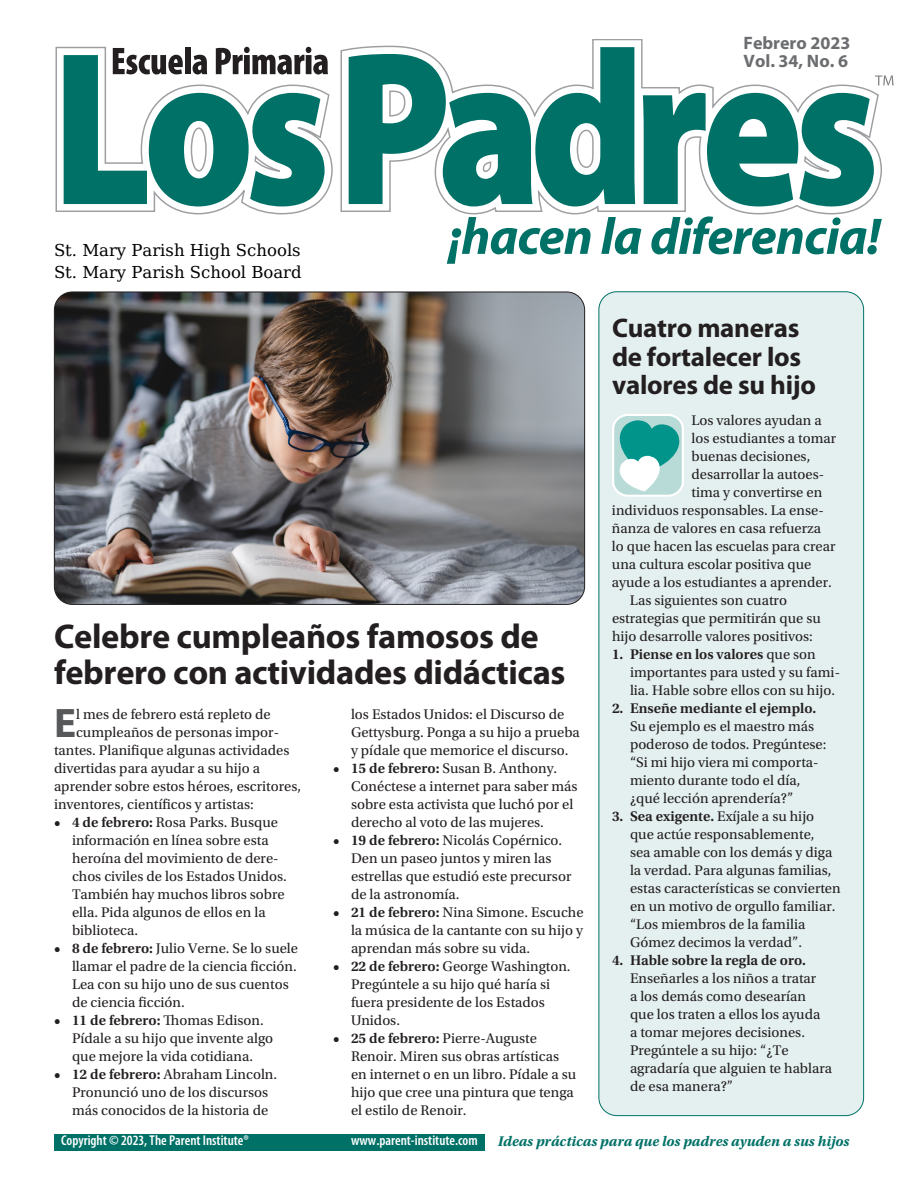
<style>
.page{position:relative;width:918px;height:1188px;background:#fff}
.page>*{position:absolute;margin:0;border:0;box-sizing:border-box;transform-origin:0 0}
.t1{font:700 41.4px "Myriad Pro";color:#57585a}
.t2{font:700 34.5px/36px "Myriad Pro";letter-spacing:-.01em;color:#231f20}
.t3{font:700 27px/28.5px "Myriad Pro";letter-spacing:-.01em;color:#231f20}
.t4{font:700 18px/18px "Myriad Pro";color:#6c6d70}
.t5{font:16.5px/22.5px "DejaVu Math Te X Gyre";color:#000}
.t6{font:14.7px/18px "Utopia Std";color:#231f20}
.t7{font:600 14.7px "Utopia Std";color:#231f20}
.t8{font:italic 700 14.7px "Utopia Std";color:#007167}
.t9{font:600 condensed 14.25px "Myriad Pro";color:#fff}
.s1{font-weight:600}
</style>
<div class="page">
<svg style="left:447px;top:217px;width:144px;height:47px"></svg>
<svg style="left:601px;top:217px;width:40px;height:37px"></svg>
<svg style="left:651px;top:216px;width:231px;height:38px"></svg>
<svg style="left:56px;top:39px;width:827px;height:176px"></svg>
<svg style="left:349px;top:47px;width:286px;height:159px"></svg>
<svg style="left:643px;top:93px;width:231px;height:113px"></svg>
<svg style="left:64px;top:47px;width:264px;height:159px"></svg>
<svg style="left:875px;top:76px;width:18px;height:9px"></svg>
<div style="left:599px;top:292px;width:265px;height:824px;background:#e4f0ef;border-radius:18px"></div>
<div style="left:54px;top:1134px;width:430px;height:16px;background:#007167"></div>
<svg style="left:612px;top:414px;width:72px;height:83px;background:#91cec9"></svg>
<img style="left:54px;top:292px;width:531px;height:312px">
<p class="t4" style="left:744px;top:33px;width:108px">Febrero 2023<br>Vol. 34, No. 6</p>
<p class="t5" style="left:54px;top:240px;width:249px">St. Mary Parish High Schools<br>St. Mary Parish School Board</p>
<h2 class="t2" style="left:54px;top:618px;width:513px">Celebre cumpleaños famosos de febrero con actividades didácticas</h2>
<h1 class="t1" style="left:54px;top:696px;width:24px">E</h1>
<p class="t6" style="left:76px;top:705px;width:196px">l mes de febrero está repleto de</p>
<p class="t6" style="left:76px;top:723px;width:205px">cumpleaños de personas impor-</p>
<p class="t6" style="left:54px;top:741px;width:237px">tantes. Planifique algunas actividades</p>
<p class="t6" style="left:54px;top:759px;width:208px">divertidas para ayudar a su hijo a</p>
<p class="t6" style="left:54px;top:777px;width:249px">aprender sobre estos héroes, escritores,</p>
<p class="t6" style="left:54px;top:795px;width:201px">inventores, científicos y artistas:</p>
<p class="t6" style="left:72px;top:813px;width:216px;text-indent:-18px"><span class="s1">• 4 de febrero:</span> Rosa Parks. Busque información en línea sobre esta heroína del movimiento de dere&shy;chos civiles de los Estados Unidos.<br>También hay muchos libros sobre ella. Pida algunos de ellos en la biblioteca.</p>
<p class="t6" style="left:72px;top:939px;width:228px;text-indent:-18px"><span class="s1">• 8 de febrero:</span> Julio Verne. Se lo suele llamar el padre de la ciencia ficción.<br>Lea con su hijo uno de sus cuentos de ciencia ficción.</p>
<p class="t6" style="left:72px;top:1011px;width:203px;text-indent:-18px"><span class="s1">• 11 de febrero:</span> Thomas Edison.<br>Pídale a su hijo que invente algo que mejore la vida cotidiana.</p>
<p class="t6" style="left:72px;top:1065px;width:207px;text-indent:-18px"><span class="s1">• 12 de febrero:</span> Abraham Lincoln.<br>Pronunció uno de los discursos más conocidos de la historia de</p>
<p class="t6" style="left:351px;top:705px;width:230px">los Estados Unidos: el Discurso de<br>Gettysburg. Ponga a su hijo a prueba y pídale que memorice el discurso.</p>
<p class="t6" style="left:351px;top:759px;width:228px;text-indent:-18px"><span class="s1">• 15 de febrero:</span> Susan B. Anthony.<br>Conéctese a internet para saber más sobre esta activista que luchó por el derecho al voto de las mujeres.</p>
<p class="t6" style="left:351px;top:831px;width:222px;text-indent:-18px"><span class="s1">• 19 de febrero:</span> Nicolás Copérnico.<br>Den un paseo juntos y miren las estrellas que estudió este precursor de la astronomía.</p>
<p class="t6" style="left:351px;top:903px;width:234px;text-align:justify;text-indent:-18px"><span class="s1">• 21 de febrero:</span> Nina Simone. Escuche la música de la cantante con su hijo y aprendan más sobre su vida.</p>
<p class="t6" style="left:351px;top:957px;width:221px;text-indent:-18px"><span class="s1">• 22 de febrero:</span> George Washington.<br>Pregúntele a su hijo qué haría si fuera presidente de los Estados<br>Unidos.</p>
<p class="t6" style="left:351px;top:1029px;width:227px;text-indent:-18px"><span class="s1">• 25 de febrero:</span> Pierre-Auguste<br>Renoir. Miren sus obras artísticas en internet o en un libro. Pídale a su hijo que cree una pintura que tenga el estilo de Renoir.</p>
<h3 class="t3" style="left:612px;top:313px;width:206px">Cuatro maneras de fortalecer los valores de su hijo</h3>
<p class="t6" style="left:691px;top:411px;width:132px">Los valores ayudan a</p>
<p class="t6" style="left:691px;top:429px;width:146px">los estudiantes a tomar</p>
<p class="t6" style="left:691px;top:447px;width:120px">buenas decisiones,</p>
<p class="t6" style="left:691px;top:465px;width:134px">desarrollar la autoes-</p>
<p class="t6" style="left:691px;top:483px;width:132px">tima y convertirse en</p>
<p class="t6" style="left:612px;top:501px;width:213px">individuos responsables. La ense-</p>
<p class="t6" style="left:612px;top:519px;width:211px">ñanza de valores en casa refuerza</p>
<p class="t6" style="left:612px;top:537px;width:225px">lo que hacen las escuelas para crear</p>
<p class="t6" style="left:612px;top:555px;width:201px">una cultura escolar positiva que</p>
<p class="t6" style="left:612px;top:573px;width:221px">ayude a los estudiantes a aprender.</p>
<p class="t6" style="left:630px;top:591px;width:158px">Las siguientes son cuatro</p>
<p class="t6" style="left:612px;top:609px;width:210px">estrategias que permitirán que su</p>
<p class="t6" style="left:612px;top:627px;width:202px">hijo desarrolle valores positivos:</p>
<p class="t6" style="left:630px;top:645px;width:212px;text-indent:-18px"><span class="s1">1. Piense en los valores</span> que son importantes para usted y su fami&shy;lia. Hable sobre ellos con su hijo.</p>
<p class="t7" style="left:612px;top:700px;width:206px">2. Enseñe mediante el ejemplo.</p>
<p class="t6" style="left:630px;top:717px;width:198px">Su ejemplo es el maestro más poderoso de todos. Pregúntese: “Si mi hijo viera mi comporta&shy;miento durante todo el día, ¿qué lección aprendería?”</p>
<p class="t6" style="left:630px;top:807px;width:212px;text-indent:-18px"><span class="s1">3. Sea exigente.</span> Exíjale a su hijo que actúe responsablemente,<br>sea amable con los demás y diga la verdad. Para algunas familias, estas características se convierten en un motivo de orgullo familiar. “Los miembros de la familia<br>Gómez decimos la verdad”.</p>
<p class="t7" style="left:612px;top:952px;width:196px">4. Hable sobre la regla de oro.</p>
<p class="t6" style="left:630px;top:969px;width:204px">Enseñarles a los niños a tratar<br>a los demás como desearían que los traten a ellos los ayuda<br>a tomar mejores decisiones.<br>Pregúntele a su hijo: “¿Te agradaría que alguien te hablara de esa manera?”</p>
<p class="t9" style="left:61px;top:1132px;width:189px">Copyright © 2023, The Parent Institute®</p>
<p class="t9" style="left:351px;top:1132px;width:128px">www.parent-institute.com</p>
<p class="t8" style="left:498px;top:1133px;width:353px">Ideas prácticas para que los padres ayuden a sus hijos</p>
</div>
